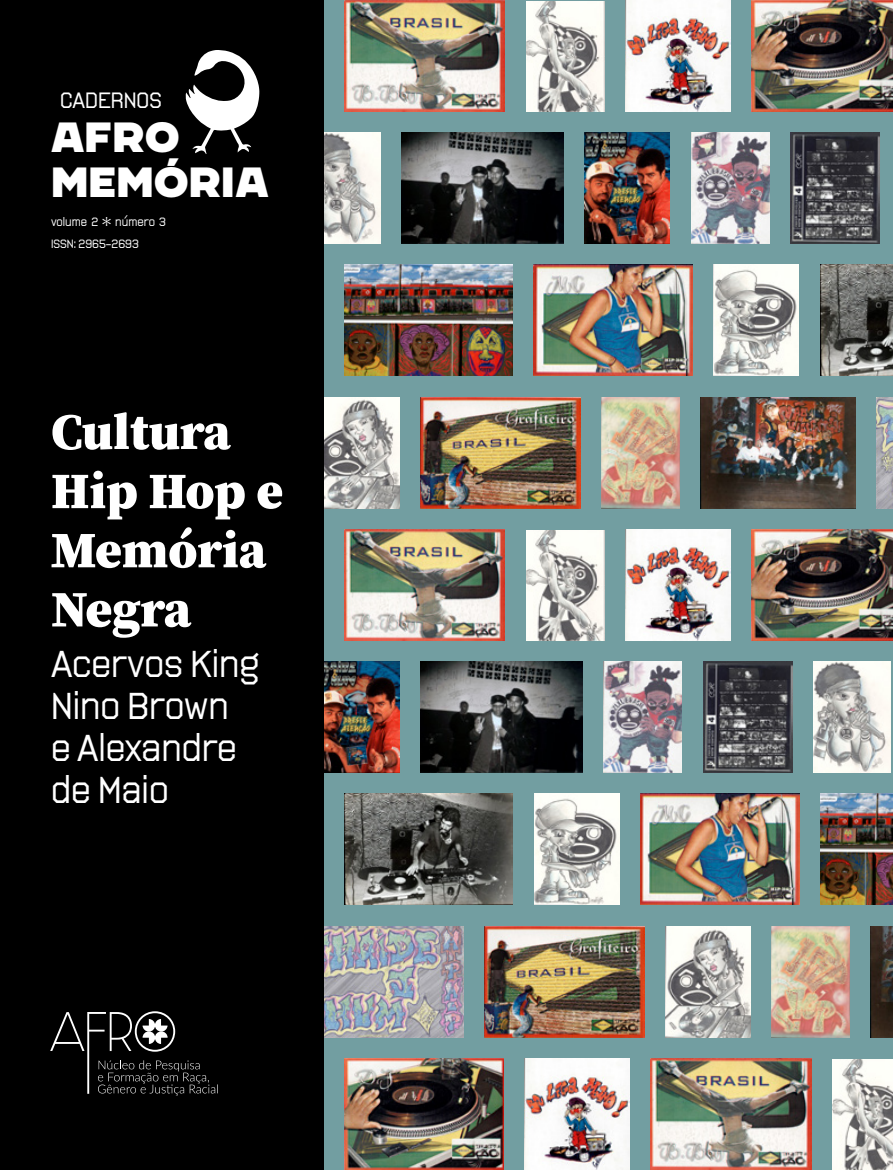
<style>
.page{position:relative;width:893px;height:1170px;background:#fff}
.page>*{position:absolute;margin:0;border:0;box-sizing:border-box;transform-origin:0 0}
.assinatura{font:51px/59.1px "Source Serif Variable";color:#fff}
.t1{font:42.15px "CHANEY";color:#fff}
.t2{font:37.35px/42px "VTC Du Bois";color:#fff}
.t3{font:22.2px "VTC Du Bois";color:#fff}
.t4{font:12px "VTC Du Bois";color:#fff}
</style>
<div class="page">
<div style="left:321px;top:0;width:572px;height:1169px;background:#729ea1"></div>
<img style="left:344px;top:0;width:161px;height:111px">
<img style="left:651px;top:1058px;width:160px;height:111px">
<img style="left:344px;top:529px;width:161px;height:111px">
<img style="left:714px;top:265px;width:85px;height:111px">
<img style="left:534px;top:793px;width:85px;height:111px">
<img style="left:323px;top:397px;width:77px;height:111px">
<img style="left:666px;top:926px;width:84px;height:111px">
<img style="left:526px;top:1px;width:78px;height:110px">
<img style="left:832px;top:1059px;width:61px;height:110px">
<img style="left:526px;top:530px;width:78px;height:110px">
<img style="left:323px;top:132px;width:57px;height:111px">
<img style="left:813px;top:661px;width:78px;height:111px">
<img style="left:421px;top:397px;width:160px;height:111px">
<img style="left:484px;top:926px;width:160px;height:111px">
<img style="left:533px;top:265px;width:160px;height:111px">
<img style="left:640px;top:793px;width:159px;height:111px">
<img style="left:752px;top:0;width:141px;height:111px">
<img style="left:344px;top:1058px;width:159px;height:111px">
<img style="left:752px;top:529px;width:141px;height:111px">
<img style="left:625px;top:0;width:105px;height:111px">
<img style="left:524px;top:1058px;width:105px;height:111px">
<img style="left:625px;top:529px;width:105px;height:111px">
<img style="left:585px;top:132px;width:85px;height:111px">
<img style="left:323px;top:661px;width:76px;height:111px">
<img style="left:344px;top:265px;width:168px;height:111px">
<img style="left:821px;top:793px;width:72px;height:111px">
<img style="left:790px;top:132px;width:89px;height:111px">
<img style="left:703px;top:661px;width:89px;height:111px">
<img style="left:602px;top:397px;width:77px;height:111px">
<img style="left:772px;top:926px;width:77px;height:111px">
<img style="left:691px;top:132px;width:78px;height:111px">
<img style="left:604px;top:661px;width:78px;height:111px">
<img style="left:820px;top:264px;width:73px;height:112px">
<img style="left:344px;top:793px;width:169px;height:111px">
<img style="left:402px;top:132px;width:162px;height:111px">
<img style="left:421px;top:661px;width:162px;height:111px">
<img style="left:701px;top:397px;width:154px;height:111px">
<img style="left:871px;top:926px;width:22px;height:111px">
<img style="left:323px;top:926px;width:140px;height:111px">
<img style="left:876px;top:397px;width:17px;height:111px">
<div style="left:0;top:0;width:323px;height:1169px;background:#000"></div>
<svg style="left:186px;top:50px;width:73px;height:104px"></svg>
<svg style="left:50px;top:1011px;width:168px;height:84px"></svg>
<p class="t3" style="left:60px;top:83px;width:103px">CADERNOS</p>
<p class="t1" style="left:51px;top:111px;width:130px">AFRO</p>
<p class="t1" style="left:51px;top:156px;width:219px">MEMÓRIA</p>
<p class="t4" style="left:51px;top:213px;width:117px">volume 2 * número 3</p>
<p class="t4" style="left:51px;top:235px;width:89px">ISSN: 2965-2693</p>
<p class="assinatura" style="left:51px;top:402px;width:234px">Cultura<br>Hip Hop e<br>Memória<br>Negra</p>
<p class="t2" style="left:51px;top:641px;width:210px">Acervos King<br>Nino Brown<br>e Alexandre de Maio</p>
</div>
